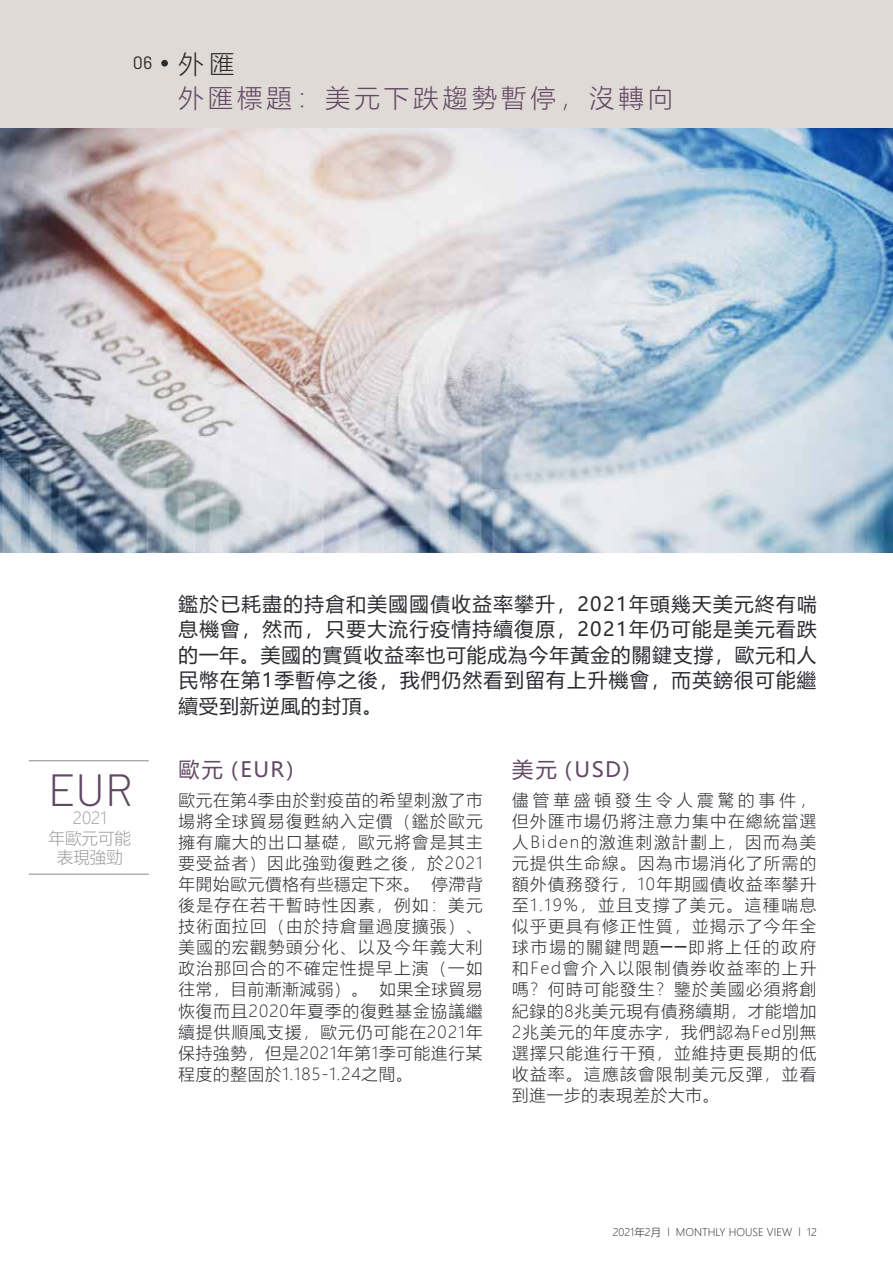
<style>
.page{position:relative;width:893px;height:1263px;background:#fff}
.page>*{position:absolute;margin:0;border:0;box-sizing:border-box;transform-origin:0 0}
.t1{font:300 45px "Barlow";color:#624865}
.t2{font:300 25.5px "Microsoft Ya Hei";letter-spacing:.15em;color:#624865}
.t3{font:21px "Microsoft Ya Hei";letter-spacing:.075em;color:#624865}
.t4{font:19.5px/25.5px "Microsoft Ya Hei";letter-spacing:.07em;color:#2a2c30;text-align:justify}
.t5{font:18px "Barlow";color:#2a2c30}
.t6{font:300 16.5px/21px "Microsoft Ya Hei";letter-spacing:.07em;color:#2a2c30;text-align:justify}
.t7{font:300 16.5px/19.5px "Microsoft Ya Hei";color:#9d9d9c;text-align:center}
.t8{font:300 10.5px "Microsoft Ya Hei";color:#2a2c30}
.s1{font-family:"Microsoft Ya Hei";font-weight:300;font-size:25.5px}
</style>
<div class="page">
<img style="left:0;top:128px;width:893px;height:425px">
<hr style="left:29px;top:760px;width:120px;height:1px;background:#9d9d9c">
<hr style="left:29px;top:873px;width:120px;height:2px;background:#9d9d9c">
<div style="left:0;top:0;width:893px;height:128px;background:#dfdad5"></div>
<div style="left:161px;top:60px;width:7px;height:7px;background:#2a2c30;border-radius:50%"></div>
<p class="t5" style="left:133px;top:50px;width:103px">06 <span class="s1">外匯</span></p>
<h2 class="t2" style="left:179px;top:81px;width:496px">外匯標題：美元下跌趨勢暫停，沒轉向</h2>
<h1 class="t1" style="left:48px;top:757px;width:86px">EUR</h1>
<p class="t7" style="left:49px;top:808px;width:84px">2021<br>年歐元可能表現強勁</p>
<p class="t4" style="left:178px;top:590px;width:640px">鑑於已耗盡的持倉和美國國債收益率攀升，2021年頭幾天美元終有喘息機會，然而，只要大流行疫情持續復原，2021年仍可能是美元看跌的一年。美國的實質收益率也可能成為今年黃金的關鍵支撐，歐元和人民幣在第1季暫停之後，我們仍然看到留有上升機會，而英鎊很可能繼續受到新逆風的封頂。</p>
<p class="t3" style="left:178px;top:755px;width:129px">歐元（EUR）</p>
<p class="t6" style="left:178px;top:790px;width:306px">歐元在第4季由於對疫苗的希望刺激了市場將全球貿易復甦納入定價（鑑於歐元擁有龐大的出口基礎，歐元將會是其主要受益者）因此強勁復甦之後，於2021年開始歐元價格有些穩定下來。 停滯背後是存在若干暫時性因素，例如：美元技術面拉回（由於持倉量過度擴張）、美國的宏觀勢頭分化、以及今年義大利政治那回合的不確定性提早上演（一如往常，目前漸漸減弱）。 如果全球貿易恢復而且2020年夏季的復甦基金協議繼續提供順風支援，歐元仍可能在2021年保持強勢，但是2021年第1季可能進行某程度的整固於1.185-1.24之間。</p>
<p class="t3" style="left:512px;top:755px;width:131px">美元（USD）</p>
<p class="t6" style="left:512px;top:790px;width:306px">儘管華盛頓發生令人震驚的事件，但外匯市場仍將注意力集中在總統當選人Biden的激進刺激計劃上，因而為美元提供生命線。因為市場消化了所需的額外債務發行，10年期國債收益率攀升至1.19%，並且支撐了美元。這種喘息似乎更具有修正性質，並揭示了今年全球市場的關鍵問題──即將上任的政府和Fed會介入以限制債券收益率的上升嗎？何時可能發生？鑒於美國必須將創紀錄的8兆美元現有債務續期，才能增加2兆美元的年度赤字，我們認為Fed別無選擇只能進行干預，並維持更長期的低收益率。這應該會限制美元反彈，並看到進一步的表現差於大市。</p>
<p class="t8" style="left:613px;top:1225px;width:206px">2021年2月 l MONTHLY HOUSE VIEW l 12</p>
</div>
